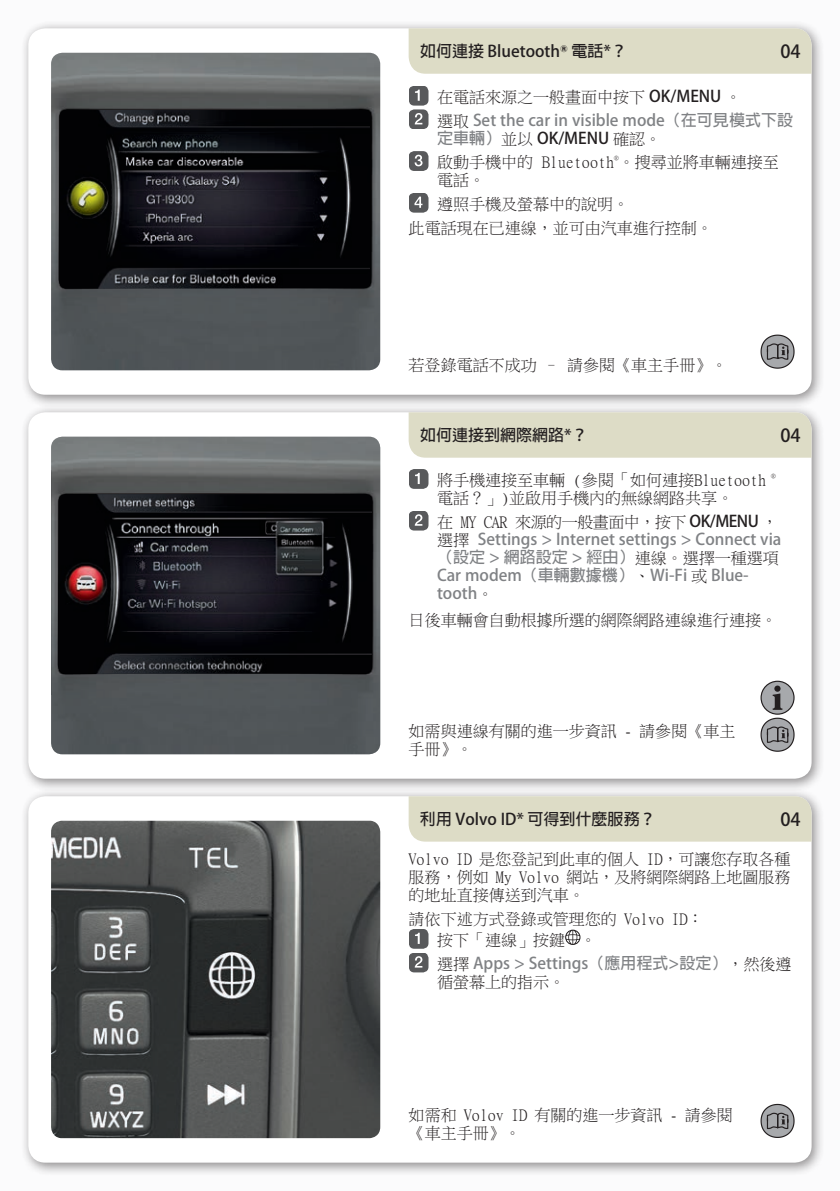
<style>
.page{position:relative;width:840px;height:1191px;background:#fff}
.page>*{position:absolute;margin:0;border:0;box-sizing:border-box;transform-origin:0 0}
.t1{font:700 18px "Adobe Fan Heiti Std";color:#231f20}
.t2{font:16px/18px "Ming Li U";color:#231f20}
.t3{font:700 16px/18px "Adobe Fan Heiti Std";color:#808285}
.t4{font:700 16px "Adobe Fan Heiti Std";color:#231f20}
.t5{font:16px "Ming Li U";letter-spacing:-.03em;color:#231f20}
.s1{font-family:"Adobe Fan Heiti Std";font-weight:700}
.s2{font-family:"Ming Li U";font-weight:400;color:#231f20}
.s3{color:#231f20}
</style>
<div class="page">
<div style="left:0;top:0;width:839px;height:1191px;background:#fbfbfc"></div>
<div style="left:20px;top:20px;width:804px;height:389px;background:#231f20;opacity:.5"></div>
<div style="left:28px;top:28px;width:783px;height:367px;background:#fff;border-radius:17px"></div>
<div style="left:20px;top:404px;width:804px;height:389px;background:#231f20;opacity:.5"></div>
<div style="left:28px;top:412px;width:783px;height:366px;background:#fff;border-radius:17px"></div>
<div style="left:20px;top:788px;width:804px;height:388px;background:#231f20;opacity:.5"></div>
<div style="left:28px;top:796px;width:783px;height:366px;background:#fff;border-radius:17px"></div>
<img style="left:51px;top:53px;width:329px;height:317px">
<svg style="left:67px;top:109px;width:294px;height:1px"></svg>
<div style="left:408px;top:28px;width:403px;height:46px;background:#dddcc6"></div>
<div style="left:408px;top:412px;width:403px;height:46px;background:#dddcc6"></div>
<img style="left:51px;top:437px;width:329px;height:317px">
<svg style="left:66px;top:493px;width:296px;height:1px"></svg>
<div style="left:408px;top:796px;width:403px;height:45px;background:#dddcc6"></div>
<img style="left:51px;top:820px;width:329px;height:318px">
<svg style="left:409px;top:86px;width:19px;height:43px"></svg>
<svg style="left:409px;top:151px;width:19px;height:20px"></svg>
<svg style="left:409px;top:193px;width:19px;height:20px"></svg>
<svg style="left:565px;top:929px;width:15px;height:16px"></svg>
<svg style="left:409px;top:929px;width:19px;height:43px"></svg>
<svg style="left:760px;top:1103px;width:34px;height:35px"></svg>
<svg style="left:760px;top:334px;width:34px;height:35px"></svg>
<svg style="left:409px;top:469px;width:19px;height:20px"></svg>
<svg style="left:409px;top:511px;width:19px;height:19px"></svg>
<svg style="left:760px;top:717px;width:34px;height:34px"></svg>
<div style="left:760px;top:681px;width:33px;height:33px;background:#a7a9ac;border-radius:50%"></div>
<div style="left:760px;top:680px;width:34px;height:34px;border:1px solid #231f20;border-radius:50%"></div>
<svg style="left:772px;top:685px;width:10px;height:25px"></svg>
<p class="t4" style="left:420px;top:42px;width:208px">如何連接 Bluetooth<sup>®</sup> 電話*？</p>
<p class="t1" style="left:780px;top:41px;width:22px">04</p>
<p class="t2" style="left:437px;top:88px;width:306px">在電話來源之一般畫面中按下 <span class="s1">OK/MENU</span> 。</p>
<p class="t3" style="left:437px;top:111px;width:357px"><span class="s2">選取</span> Set the car in visible mode（在可見模式下設定車輛）<span class="s2">並以</span> <span class="s3">OK/MENU</span> <span class="s2">確認。</span></p>
<p class="t2" style="left:437px;top:153px;width:343px">啟動手機中的 Bluetooth<sup>®</sup>。搜尋並將車輛連接至電話。</p>
<p class="t2" style="left:408px;top:192px;width:305px;line-height:23.6px;text-indent:28px">遵照手機及螢幕中的說明。<br>此電話現在已連線，並可由汽車進行控制。</p>
<p class="t2" style="left:408px;top:356px;width:320px">若登錄電話不成功 – 請參閱《車主手冊》。</p>
<p class="t4" style="left:420px;top:426px;width:169px">如何連接到網際網路*？</p>
<p class="t1" style="left:780px;top:425px;width:22px">04</p>
<p class="t2" style="left:437px;top:471px;width:340px">將手機連接至車輛 (參閱「如何連接Bluetooth <sup>®</sup>電話？」)並啟用手機內的無線網路共享。</p>
<p class="t5" style="left:437px;top:514px;width:342px">在 MY CAR 來源的一般畫面中，按下 <span class="s1">OK/MENU</span> ，</p>
<p class="t3" style="left:437px;top:530px;width:346px"><span class="s2">選擇</span> Settings &gt; Internet settings &gt; Connect via（設定 &gt; 網路設定 &gt; 經由）<span class="s2">連線。選擇一種選項<br></span>Car modem（車輛數據機）<span class="s2">、</span>Wi-Fi <span class="s2">或</span> Blue&shy;tooth<span class="s2">。</span></p>
<p class="t2" style="left:408px;top:611px;width:369px">日後車輛會自動根據所選的網際網路連線進行連接。</p>
<p class="t2" style="left:408px;top:722px;width:328px">如需與連線有關的進一步資訊 - 請參閱《車主手冊》。</p>
<p class="t4" style="left:420px;top:810px;width:237px">利用 Volvo ID* 可得到什麼服務？</p>
<p class="t1" style="left:780px;top:809px;width:22px">04</p>
<p class="t2" style="left:408px;top:850px;width:383px;text-align:justify">Volvo ID 是您登記到此車的個人 ID，可讓您存取各種服務，例如 My Volvo 網站，及將網際網路上地圖服務的地址直接傳送到汽車。</p>
<p class="t2" style="left:437px;top:909px;width:268px;line-height:20.8px;text-indent:-28px">請依下述方式登錄或管理您的 Volvo ID：按下「連線」按鍵 。</p>
<p class="t3" style="left:437px;top:954px;width:356px"><span class="s2">選擇</span> Apps &gt; Settings（應用程式&gt;設定）<span class="s2">，然後遵</span></p>
<p class="t2" style="left:437px;top:972px;width:129px">循螢幕上的指示。</p>
<p class="t2" style="left:408px;top:1106px;width:325px">如需和 Volov ID 有關的進一步資訊 - 請參閱《車主手冊》。</p>
</div>
